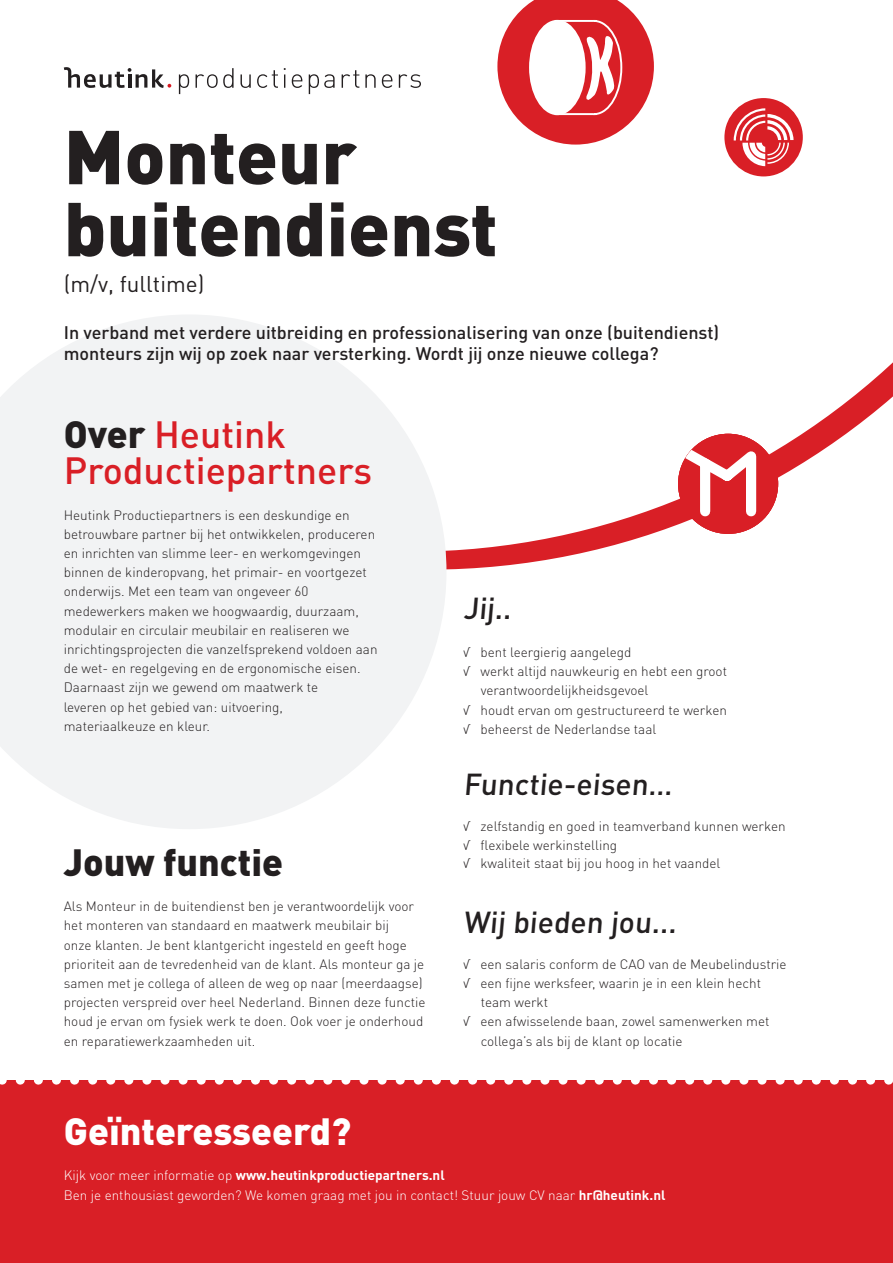
<style>
.page{position:relative;width:893px;height:1263px;background:#fff}
.page>*{position:absolute;margin:0;border:0;box-sizing:border-box;transform-origin:0 0}
.t1{font:900 75px/72px "DIN Pro";color:#231f20}
.t2{font:500 37.5px/36px "DIN Pro";color:#d91f26}
.t3{font:900 37.5px "DIN Pro";color:#fff}
.t4{font:900 37.5px "DIN Pro";color:#231f20}
.t5{font:500 30px "DIN Pro";color:#231f20}
.t6{font:22.5px "DIN Pro";color:#231f20}
.t7{font:500 18px/21.6px "DIN Pro";color:#231f20}
.t8{font:300 13.5px/19.2px "DIN Pro";color:#231f20}
.t9{font:300 13.5px/19.2px "DIN Pro";color:#fff}
.s1{font-weight:900;color:#231f20}
.s2{font-weight:700}
</style>
<div class="page">
<svg style="left:63px;top:67px;width:830px;height:485px"></svg>
<div style="left:0;top:1080px;width:893px;height:183px;background:#d91f26"></div>
<svg style="left:0;top:1080px;width:893px;height:5px"></svg>
<svg style="left:0;top:314px;width:446px;height:515px;fill:#f2f3f4"></svg>
<svg style="left:64px;top:67px;width:107px;height:21px"></svg>
<svg style="left:179px;top:74px;width:10px;height:20px"></svg>
<svg style="left:196px;top:68px;width:38px;height:20px"></svg>
<svg style="left:241px;top:74px;width:10px;height:14px"></svg>
<svg style="left:257px;top:70px;width:21px;height:18px"></svg>
<svg style="left:284px;top:68px;width:2px;height:20px"></svg>
<svg style="left:292px;top:74px;width:10px;height:14px"></svg>
<svg style="left:309px;top:74px;width:26px;height:20px"></svg>
<svg style="left:342px;top:70px;width:17px;height:18px"></svg>
<svg style="left:365px;top:74px;width:11px;height:14px"></svg>
<svg style="left:382px;top:74px;width:10px;height:14px"></svg>
<svg style="left:399px;top:74px;width:22px;height:14px"></svg>
<svg style="left:497px;top:0;width:157px;height:145px"></svg>
<div style="left:724px;top:98px;width:79px;height:78px;background:#d91f26;border-radius:50%"></div>
<svg style="left:734px;top:108px;width:60px;height:58px"></svg>
<div style="left:678px;top:434px;width:100px;height:100px;background:#d91f26;border-radius:50%"></div>
<svg style="left:678px;top:435px;width:83px;height:86px"></svg>
<h1 class="t1" style="left:64px;top:118px;width:435px">Monteur buitendienst</h1>
<h3 class="t6" style="left:64px;top:269px;width:142px">(m/v, fulltime)</h3>
<h3 class="t7" style="left:64px;top:321px;width:657px">In verband met verdere uitbreiding en professionalisering van onze (buitendienst) monteurs zijn wij op zoek naar versterking. Wordt jij onze nieuwe collega?</h3>
<h2 class="t2" style="left:64px;top:415px;width:310px"><span class="s1">Over</span> Heutink<br>Productiepartners</h2>
<p class="t8" style="left:64px;top:505px;width:315px">Heutink Productiepartners is een deskundige en betrouwbare partner bij het ontwikkelen, produceren en inrichten van slimme leer- en werkomgevingen binnen de kinderopvang, het primair- en voortgezet onderwijs. Met een team van ongeveer 60 medewerkers maken we hoogwaardig, duurzaam, modulair en circulair meubilair en realiseren we inrichtingsprojecten die vanzelfsprekend voldoen aan de wet- en regelgeving en de ergonomische eisen.<br>Daarnaast zijn we gewend om maatwerk te<br>leveren op het gebied van: uitvoering, materiaalkeuze en kleur.</p>
<h2 class="t4" style="left:64px;top:837px;width:221px">Jouw functie</h2>
<p class="t8" style="left:64px;top:896px;width:363px">Als Monteur in de buitendienst ben je verantwoordelijk voor het monteren van standaard en maatwerk meubilair bij<br>onze klanten. Je bent klantgericht ingesteld en geeft hoge prioriteit aan de tevredenheid van de klant. Als monteur ga je samen met je collega of alleen de weg op naar (meerdaagse) projecten verspreid over heel Nederland. Binnen deze functie houd je ervan om fysiek werk te doen. Ook voer je onderhoud en reparatiewerkzaamheden uit.</p>
<h3 class="t5" style="left:463px;top:587px;width:53px">Jij..</h3>
<p class="t8" style="left:463px;top:642px;width:169px">√ bent leergierig aangelegd</p>
<p class="t8" style="left:463px;top:661px;width:265px">√ werkt altijd nauwkeurig en hebt een groot</p>
<p class="t8" style="left:481px;top:680px;width:169px">verantwoordelijkheidsgevoel</p>
<p class="t8" style="left:463px;top:700px;width:265px">√ houdt ervan om gestructureerd te werken</p>
<p class="t8" style="left:463px;top:719px;width:194px">√ beheerst de Nederlandse taal</p>
<h3 class="t5" style="left:463px;top:764px;width:214px">Functie-eisen…</h3>
<p class="t8" style="left:463px;top:816px;width:324px">√ zelfstandig en goed in teamverband kunnen werken √ flexibele werkinstelling<br>√ kwaliteit staat bij jou hoog in het vaandel</p>
<h3 class="t5" style="left:463px;top:902px;width:218px">Wij bieden jou...</h3>
<p class="t8" style="left:463px;top:954px;width:325px">√ een salaris conform de CAO van de Meubelindustrie</p>
<p class="t8" style="left:463px;top:973px;width:299px">√ een fijne werksfeer, waarin je in een klein hecht</p>
<p class="t8" style="left:481px;top:992px;width:69px">team werkt</p>
<p class="t8" style="left:463px;top:1011px;width:308px">√ een afwisselende baan, zowel samenwerken met</p>
<p class="t8" style="left:481px;top:1030px;width:203px">collega’s als bij de klant op locatie</p>
<h2 class="t3" style="left:64px;top:1106px;width:289px">Geïnteresseerd?</h2>
<p class="t9" style="left:64px;top:1165px;width:603px">Kijk voor meer informatie op <span class="s2">www.heutinkproductiepartners.nl<br></span>Ben je enthousiast geworden? We komen graag met jou in contact! Stuur jouw CV naar <span class="s2">hr@heutink.nl</span></p>
</div>
